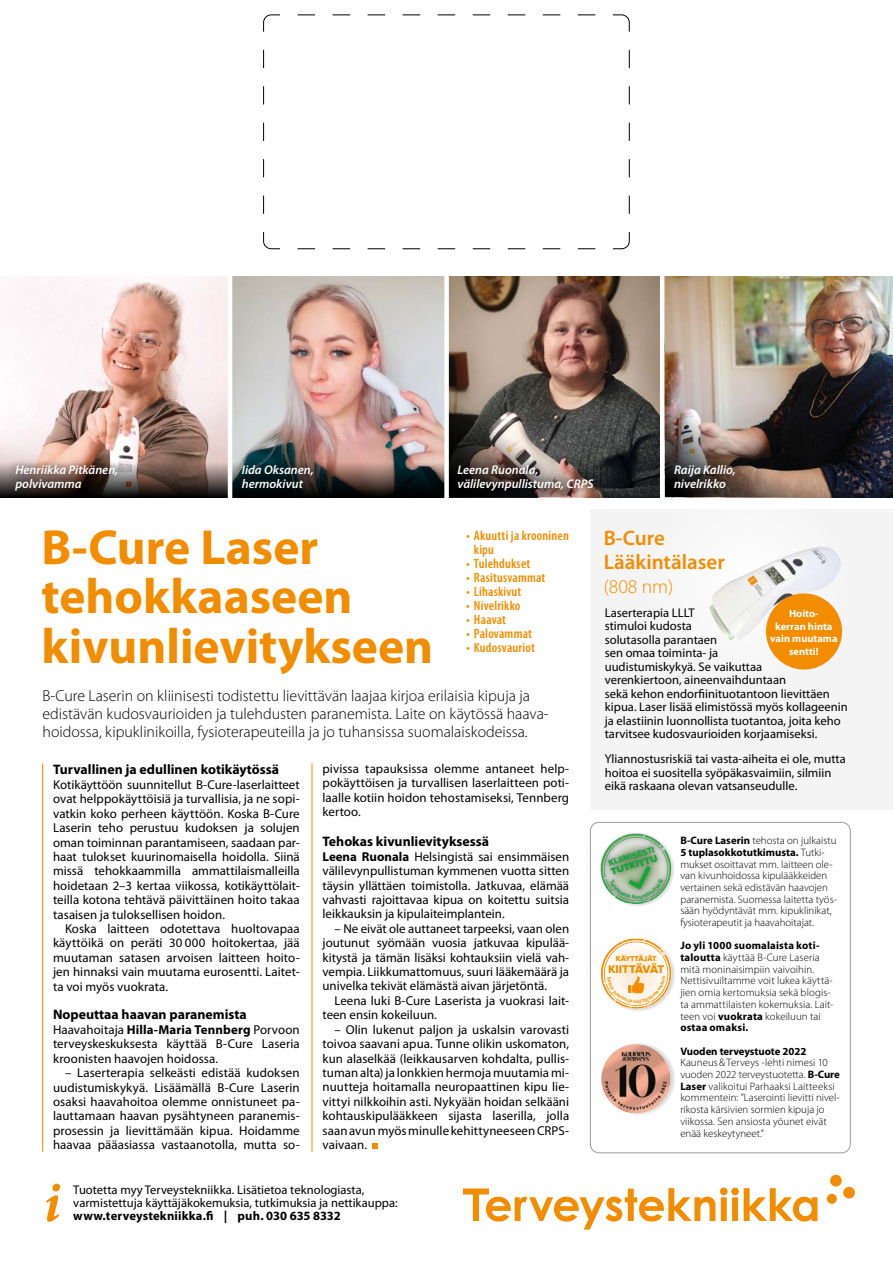
<style>
.page{position:relative;width:893px;height:1263px;background:#fff}
.page>*{position:absolute;margin:0;border:0;box-sizing:border-box;transform-origin:0 0}
.t1{font:italic 700 57px "Minion Pro";color:#f28c00}
.t2{font:700 49.5px/49.5px "Myriad Pro";color:#f28c00}
.t3{font:600 21px/24px "Myriad Pro";color:#f28c00}
.t4{font:300 19.5px "Myriad Pro";color:#f28c00}
.t5{font:300 15.9px/18px "Myriad Pro";color:#000}
.t6{font:700 13.8px "Myriad Pro";color:#000}
.t7{font:600 condensed 13.5px/14.1px "Myriad Pro";letter-spacing:.015em;color:#f28c00}
.t8{font:12.9px/14.4px "Myriad Pro";letter-spacing:.005em;color:#000;text-align:justify}
.t9{font:12.6px/13.5px "Myriad Pro";color:#000}
.t10{font:italic 600 12.6px/13.5px "Myriad Pro";color:#fff}
.t11{font:700 12.6px "Myriad Pro";letter-spacing:.01em;color:#000}
.t12{font:11.55px "Proxima Nova Extrabld";letter-spacing:-.02em;color:#f28c00}
.t13{font:300 10.8px/11.7px "Myriad Pro";color:#000}
.t14{font:700 10.8px "Myriad Pro";letter-spacing:-.005em;color:#000}
.t15{font:700 10.5px/12.6px "Myriad Pro";color:#fff;text-align:center}
.t16{font:900 9.75px "Proxima Nova";color:#13a538}
.t17{font:8.85px "Proxima Nova Extrabld";color:#13a538}
.t18{font:7.5px "Proxima Nova Extrabld";letter-spacing:-.02em;color:#f28c00}
.s1{font-weight:700}
</style>
<div class="page">
<svg style="left:263px;top:14px;width:367px;height:235px"></svg>
<div style="left:590px;top:822px;width:260px;height:331px;border:1px solid #9d9d9c;border-radius:9px"></div>
<div style="left:590px;top:509px;width:303px;height:301px;background:#f4f4f5"></div>
<img style="left:665px;top:277px;width:228px;height:220px">
<img style="left:0;top:277px;width:227px;height:185px">
<img style="left:449px;top:277px;width:211px;height:220px">
<img style="left:232px;top:277px;width:212px;height:185px">
<svg style="left:449px;top:384px;width:138px;height:73px;background:#6b635c"></svg>
<svg style="left:463px;top:1187px;width:354px;height:42px"></svg>
<div style="left:827px;top:1194px;width:10px;height:10px;background:#f28c00;border-radius:50%"></div>
<svg style="left:829px;top:1174px;width:26px;height:25px"></svg>
<hr style="left:42px;top:763px;width:1px;height:389px;background:#f28c00">
<hr style="left:312px;top:763px;width:1px;height:389px;background:#f28c00">
<svg style="left:372px;top:1143px;width:6px;height:6px"></svg>
<div style="left:641px;top:477px;width:212px;height:212px;background:#f6f6f7;border-radius:50%"></div>
<img style="left:709px;top:546px;width:132px;height:94px">
<div style="left:766px;top:593px;width:76px;height:76px;background:#f28c00;border-radius:50%"></div>
<div style="left:601px;top:1041px;width:75px;height:75px;background:#000;opacity:.15"></div>
<img style="left:601px;top:1044px;width:70px;height:69px;border-radius:35px">
<div style="left:600px;top:832px;width:75px;height:76px;background:#000;opacity:.15"></div>
<img style="left:600px;top:834px;width:1px;height:61px">
<div style="left:600px;top:937px;width:76px;height:75px;background:#000;opacity:.15"></div>
<svg style="left:0;top:462px;width:227px;height:35px;background:#5c4b45"></svg>
<svg style="left:232px;top:462px;width:212px;height:35px;background:#453b38"></svg>
<img style="left:665px;top:384px;width:138px;height:113px">
<div style="left:233px;top:457px;width:89px;height:40px;background:#000;opacity:.75"></div>
<div style="left:448px;top:457px;width:154px;height:42px;background:#000;opacity:.75"></div>
<div style="left:665px;top:456px;width:79px;height:41px;background:#000;opacity:.75"></div>
<div style="left:6px;top:456px;width:120px;height:43px;background:#000;opacity:.75"></div>
<div style="left:444px;top:277px;width:5px;height:223px;background:#fff"></div>
<svg style="left:601px;top:834px;width:70px;height:71px"></svg>
<svg style="left:601px;top:938px;width:70px;height:72px"></svg>
<p class="t10" style="left:15px;top:464px;width:104px">Henriikka Pitkänen, polvivamma</p>
<p class="t10" style="left:242px;top:464px;width:74px">Iida Oksanen, hermokivut</p>
<p class="t10" style="left:457px;top:464px;width:138px">Leena Ruonala, välilevynpullistuma, CRPS</p>
<p class="t10" style="left:674px;top:464px;width:63px">Raija Kallio, nivelrikko</p>
<h2 class="t2" style="left:41px;top:523px;width:393px">B-Cure Laser tehokkaaseen kivunlievitykseen</h2>
<p class="t5" style="left:43px;top:686px;width:508px">B-Cure Laserin on kliinisesti todistettu lievittävän laajaa kirjoa erilaisia kipuja ja edistävän kudosvaurioiden ja tulehdusten paranemista. Laite on käytössä haava&shy;hoidossa, kipuklinikoilla, fysioterapeuteilla ja jo tuhansissa suomalaiskodeissa.</p>
<p class="t8" style="left:323px;top:762px;width:248px">pivissa tapauksissa olemme antaneet help&shy;pokäyttöisen ja turvallisen laserlaitteen poti&shy;laalle kotiin hoidon tehostamiseksi, Tennberg kertoo.</p>
<p class="t6" style="left:323px;top:833px;width:168px">Tehokas kivunlievityksessä</p>
<p class="t8" style="left:323px;top:850px;width:248px"><span class="s1">Leena Ruonala</span> Helsingistä sai ensimmäisen välilevynpullistuman kymmenen vuotta sitten täysin yllättäen toimistolla. Jatkuvaa, elämää vahvasti rajoittavaa kipua on koitettu suitsia leikkauksin ja kipulaiteimplantein.</p>
<p class="t8" style="left:323px;top:921px;width:248px;text-indent:12px">– Ne eivät ole auttaneet tarpeeksi, vaan olen joutunut syömään vuosia jatkuvaa kipulää&shy;kitystä ja tämän lisäksi kohtauksiin vielä vah&shy;vempia. Liikkumattomuus, suuri lääkemäärä ja univelka tekivät elämästä aivan järjetöntä.</p>
<p class="t8" style="left:323px;top:993px;width:248px;text-indent:12px">Leena luki B-Cure Laserista ja vuokrasi lait&shy;teen ensin kokeiluun.</p>
<p class="t8" style="left:323px;top:1022px;width:248px;text-indent:12px">– Olin lukenut paljon ja uskalsin varovasti toivoa saavani apua. Tunne olikin uskomaton, kun alaselkää (leikkausarven kohdalta, pullis&shy;tuman alta) ja lonkkien hermoja muutamia mi&shy;nuutteja hoitamalla neuropaattinen kipu lie&shy;vittyi nilkkoihin asti. Nykyään hoidan selkääni kohtauskipulääkkeen sijasta laserilla, jolla saan avun myös minulle kehittyneeseen CRPS&shy;vaivaan.</p>
<p class="t7" style="left:474px;top:528px;width:96px;text-indent:-8px">• Akuutti ja krooninen kipu</p>
<p class="t7" style="left:466px;top:556px;width:66px">• Tulehdukset</p>
<p class="t7" style="left:466px;top:571px;width:81px">• Rasitusvammat</p>
<p class="t7" style="left:466px;top:585px;width:57px">• Lihaskivut</p>
<p class="t7" style="left:466px;top:599px;width:56px">• Nivelrikko</p>
<p class="t7" style="left:466px;top:613px;width:42px">• Haavat</p>
<p class="t7" style="left:466px;top:627px;width:67px">• Palovammat</p>
<p class="t7" style="left:466px;top:641px;width:70px">• Kudosvauriot</p>
<p class="t6" style="left:53px;top:761px;width:227px">Turvallinen ja edullinen kotikäytössä</p>
<p class="t8" style="left:53px;top:778px;width:248px">Kotikäyttöön suunnitellut B-Cure-laserlaitteet ovat helppokäyttöisiä ja turvallisia, ja ne sopi&shy;vatkin koko perheen käyttöön. Koska B-Cure Laserin teho perustuu kudoksen ja solujen oman toiminnan parantamiseen, saadaan par&shy;haat tulokset kuurinomaisella hoidolla. Siinä missä tehokkaammilla ammattilaismalleilla hoidetaan 2–3 kertaa viikossa, kotikäyttölait&shy;teilla kotona tehtävä päivittäinen hoito takaa tasaisen ja tuloksellisen hoidon.</p>
<p class="t8" style="left:53px;top:922px;width:248px;text-indent:12px">Koska laitteen odotettava huoltovapaa käyttöikä on peräti 30 000 hoitokertaa, jää muutaman satasen arvoisen laitteen hoito&shy;jen hinnaksi vain muutama eurosentti. Laitet&shy;ta voi myös vuokrata.</p>
<p class="t6" style="left:53px;top:1006px;width:195px">Nopeuttaa haavan paranemista</p>
<p class="t8" style="left:53px;top:1023px;width:248px">Haavahoitaja <span class="s1">Hilla-Maria Tennberg</span> Porvoon terveyskeskuksesta käyttää B-Cure Laseria kroonisten haavojen hoidossa.</p>
<p class="t8" style="left:53px;top:1066px;width:248px;text-indent:12px">– Laserterapia selkeästi edistää kudoksen uudistumiskykyä. Lisäämällä B-Cure Laserin osaksi haavahoitoa olemme onnistuneet pa&shy;lauttamaan haavan pysähtyneen paranemis&shy;prosessin ja lievittämään kipua. Hoidamme haavaa pääasiassa vastaanotolla, mutta so-</p>
<h1 class="t1" style="left:44px;top:1169px;width:18px">i</h1>
<p class="t9" style="left:73px;top:1184px;width:326px;line-height:12.9px">Tuotetta myy Terveystekniikka. Lisätietoa teknologiasta, varmistettuja käyttäjäkokemuksia, tutkimuksia ja nettikauppa:</p>
<p class="t11" style="left:73px;top:1209px;width:269px">www.terveystekniikka.fi | puh. 030 635 8332</p>
<h3 class="t3" style="left:604px;top:526px;width:123px">B-Cure<br>Lääkintälaser</h3>
<h3 class="t4" style="left:604px;top:576px;width:71px">(808 nm)</h3>
<p class="t9" style="left:605px;top:606px;width:244px">Laserterapia LLLT<br>stimuloi kudosta<br>solutasolla parantaen<br>sen omaa toiminta- ja<br>uudistumiskykyä. Se vaikuttaa<br>verenkiertoon, aineenvaihduntaan<br>sekä kehon endorfiinituotantoon lievittäen kipua. Laser lisää elimistössä myös kollageenin ja elastiinin luonnollista tuotantoa, joita keho tarvitsee kudosvaurioiden korjaamiseksi.</p>
<p class="t9" style="left:605px;top:752px;width:242px">Yliannostusriskiä tai vasta-aiheita ei ole, mutta hoitoa ei suositella syöpäkasvaimiin, silmiin eikä raskaana olevan vatsanseudulle.</p>
<p class="t15" style="left:770px;top:607px;width:69px">Hoito-<br>kerran hinta vain muutama sentti!</p>
<p class="t17" style="left:607px;top:858px;width:50px;rotate:-17deg">KLIINISESTI</p>
<p class="t16" style="left:610px;top:866px;width:50px;rotate:-17deg">TUTKITTU</p>
<p class="t18" style="left:616px;top:954px;width:42px">KÄYTTÄJÄT</p>
<p class="t12" style="left:608px;top:962px;width:58px">KIITTÄVÄT</p>
<p class="t13" style="left:680px;top:835px;width:158px"><span class="s1">B-Cure Laserin</span> tehosta on julkaistu <span class="s1">5 tuplasokkotutkimusta.</span> Tutki&shy;mukset osoittavat mm. laitteen ole&shy;van kivunhoidossa kipulääkkeiden vertainen sekä edistävän haavojen paranemista. Suomessa laitetta työs&shy;sään hyödyntävät mm. kipuklinikat, fysioterapeutit ja haavahoitajat.</p>
<p class="t13" style="left:680px;top:940px;width:155px"><span class="s1">Jo yli 1000 suomalaista koti&shy;taloutta</span> käyttää B-Cure Laseria mitä moninaisimpiin vaivoihin.<br>Nettisivuiltamme voit lukea käyttä&shy;jien omia kertomuksia sekä blogis&shy;ta ammattilaisten kokemuksia. Lait&shy;teen voi <span class="s1">vuokrata</span> kokeiluun tai <span class="s1">ostaa omaksi.</span></p>
<p class="t14" style="left:680px;top:1045px;width:128px">Vuoden terveystuote 2022</p>
<p class="t13" style="left:680px;top:1057px;width:161px">Kauneus&amp;Terveys -lehti nimesi 10 vuoden 2022 terveystuotetta. <span class="s1">B-Cure Laser</span> valikoitui Parhaaksi Laitteeksi kommentein: ”Laserointi lievitti nivel - rikosta kärsivien sormien kipuja jo viikossa. Sen ansiosta yöunet eivät enää keskeytyneet.”</p>
</div>
